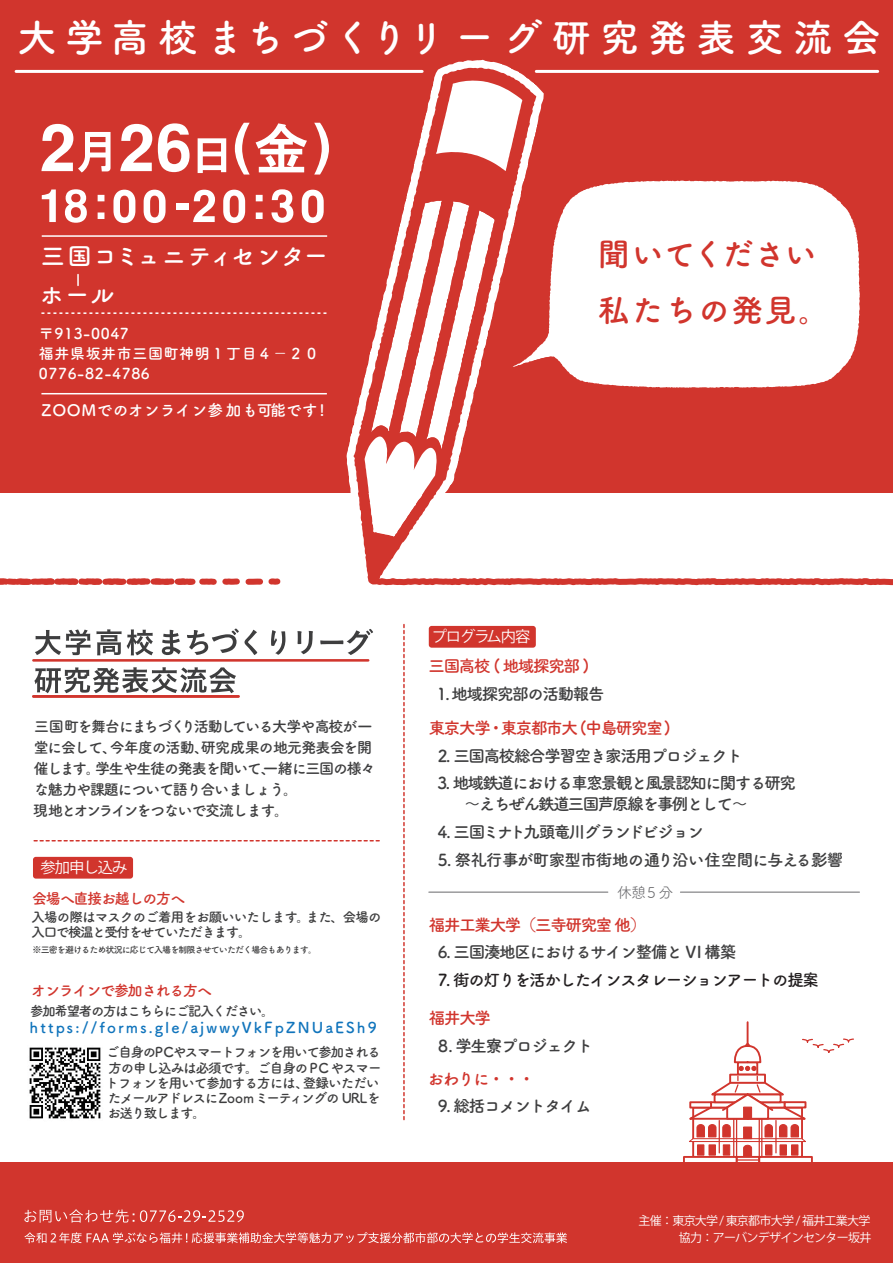
<style>
.page{position:relative;width:893px;height:1263px;background:#fff}
.page>*{position:absolute;margin:0;border:0;box-sizing:border-box;transform-origin:0 0}
.t1{font:700 39px "Tsuku A Rd Gothic";letter-spacing:.24em;color:#fff}
.t2{font:700 32.1px/56.1px "Tsuku A Rd Gothic";letter-spacing:.04em;color:#d1352d}
.t3{font:700 24.3px/38.4px "Tsuku A Rd Gothic";letter-spacing:.02em;color:#fff}
.t4{font:700 16.5px "Tsuku A Rd Gothic";letter-spacing:-.08em;color:#3e3e3f}
.t5{font:700 16.5px "Tsuku A Rd Gothic";letter-spacing:-.08em;color:#d1352d}
.t6{font:700 16.5px/21px "Tsuku A Rd Gothic";letter-spacing:-.1em;color:#3e3e3f}
.t7{font:700 16.5px "Tsuku A Rd Gothic";letter-spacing:-.04em;color:#3e3e3f}
.t8{font:700 16.5px "Tsuku A Rd Gothic";letter-spacing:-.08em;color:#231f20}
.t9{font:700 15.9px "Tsuku A Rd Gothic";color:#fff}
.t10{font:15.3px "Koburina Go Std W6 83 pv RKSJ H";letter-spacing:-.06em;color:#fff}
.t11{font:700 15px/21px "Tsuku A Rd Gothic";letter-spacing:-.08em;color:#3e3e3f}
.t12{font:700 15px/20.2px "Tsuku A Rd Gothic";letter-spacing:.04em;color:#fff}
.t13{font:700 15px "Tsuku A Rd Gothic";letter-spacing:.14em;color:#1074bc}
.t14{font:700 15px "Tsuku A Rd Gothic";letter-spacing:-.08em;color:#d1352d}
.t15{font:15px "Tsuku A Rd Gothic";color:#69696c}
.t16{font:700 13.5px/15px "Tsuku A Rd Gothic";letter-spacing:-.075em;color:#3e3e3f}
.t17{font:700 13.5px/15px "Tsuku A Rd Gothic";letter-spacing:-.065em;color:#3e3e3f}
.t18{font:700 13.5px "Tsuku A Rd Gothic";letter-spacing:-.1em;color:#3e3e3f}
.t19{font:12px/17.7px "Hiragino UD Sans Std W3 83 pv RKSJ H";letter-spacing:-.06em;color:#fff;text-align:right}
.t20{font:700 9px "Tsuku A Rd Gothic";letter-spacing:-.1em;color:#3e3e3f}
</style>
<div class="page">
<div style="left:0;top:0;width:893px;height:492px;background:#d1352d"></div>
<svg style="left:41px;top:124px;width:70px;height:48px"></svg>
<svg style="left:120px;top:124px;width:32px;height:47px"></svg>
<svg style="left:158px;top:123px;width:32px;height:49px"></svg>
<svg style="left:198px;top:138px;width:28px;height:35px"></svg>
<svg style="left:235px;top:123px;width:15px;height:52px"></svg>
<svg style="left:256px;top:123px;width:51px;height:49px"></svg>
<svg style="left:314px;top:123px;width:15px;height:52px"></svg>
<svg style="left:42px;top:189px;width:14px;height:33px"></svg>
<svg style="left:65px;top:189px;width:22px;height:34px"></svg>
<svg style="left:98px;top:195px;width:6px;height:24px"></svg>
<svg style="left:113px;top:190px;width:22px;height:33px"></svg>
<svg style="left:144px;top:190px;width:22px;height:33px"></svg>
<div style="left:176px;top:204px;width:12px;height:6px;background:#fff"></div>
<svg style="left:193px;top:190px;width:22px;height:32px"></svg>
<svg style="left:223px;top:190px;width:22px;height:33px"></svg>
<svg style="left:256px;top:195px;width:7px;height:24px"></svg>
<svg style="left:271px;top:189px;width:22px;height:34px"></svg>
<svg style="left:302px;top:190px;width:22px;height:33px"></svg>
<hr style="left:42px;top:235px;width:285px;height:2px;background:#fff">
<svg style="left:35px;top:629px;width:118px;height:26px"></svg>
<svg style="left:162px;top:630px;width:19px;height:25px"></svg>
<svg style="left:187px;top:628px;width:70px;height:27px"></svg>
<svg style="left:271px;top:630px;width:14px;height:25px"></svg>
<svg style="left:297px;top:631px;width:16px;height:23px"></svg>
<svg style="left:320px;top:629px;width:53px;height:26px"></svg>
<svg style="left:34px;top:667px;width:202px;height:26px"></svg>
<hr style="left:33px;top:659px;width:335px;height:3px;background:#d1352d">
<div style="left:0;top:1162px;width:893px;height:101px;background:#d1352d"></div>
<svg style="left:24px;top:1232px;width:543px;height:11px"></svg>
<svg style="left:24px;top:1209px;width:110px;height:14px"></svg>
<svg style="left:140px;top:1210px;width:104px;height:12px"></svg>
<img style="left:29px;top:1047px;width:72px;height:72px">
<div style="left:556px;top:181px;width:304px;height:207px;background:#fff"></div>
<svg style="left:338px;top:59px;width:218px;height:434px"></svg>
<svg style="left:372px;top:578px;width:521px;height:8px"></svg>
<svg style="left:0;top:578px;width:281px;height:7px;background:#db645e"></svg>
<svg style="left:77px;top:274px;width:2px;height:11px"></svg>
<svg style="left:41px;top:312px;width:286px;height:2px"></svg>
<hr style="left:41px;top:393px;width:286px;height:1px;background:#fff">
<svg style="left:354px;top:68px;width:182px;height:516px"></svg>
<svg style="left:365px;top:201px;width:130px;height:336px"></svg>
<svg style="left:436px;top:81px;width:86px;height:90px"></svg>
<hr style="left:16px;top:70px;width:406px;height:3px;background:#fff">
<hr style="left:536px;top:70px;width:342px;height:3px;background:#fff">
<div style="left:429px;top:626px;width:107px;height:22px;background:#d1352d;border-radius:3px"></div>
<div style="left:33px;top:857px;width:100px;height:22px;background:#d1352d;border-radius:3px"></div>
<svg style="left:403px;top:624px;width:2px;height:497px"></svg>
<svg style="left:34px;top:840px;width:346px;height:1px"></svg>
<hr style="left:680px;top:892px;width:179px;height:1px;background:#69696c">
<hr style="left:429px;top:892px;width:179px;height:1px;background:#69696c">
<hr style="left:33px;top:695px;width:205px;height:3px;background:#d1352d">
<svg style="left:683px;top:1022px;width:171px;height:140px"></svg>
<h1 class="t1" style="left:18px;top:7px;width:865px">大学高校まちづくりリーグ研究発表交流会</h1>
<h3 class="t3" style="left:40px;top:235px;width:290px">三国コミュニティセンターホール</h3>
<p class="t12" style="left:39px;top:322px;width:282px">〒913-0047<br>福井県坂井市三国町神明１丁目４－２０<br>0776-82-4786</p>
<p class="t9" style="left:41px;top:398px;width:285px">ZOOMでのオンライン参加も可能です!</p>
<h2 class="t2" style="left:598px;top:224px;width:234px">聞いてください私たちの発見。</h2>
<p class="t11" style="left:33px;top:715px;width:344px">三国町を舞台にまちづくり活動している大学や高校が一堂に会して、今年度の活動、研究成果の地元発表会を開催します。学生や生徒の発表を聞いて、一緒に三国の様々な魅力や課題について語り合いましょう。<br>現地とオンラインをつないで交流します。</p>
<p class="t10" style="left:40px;top:859px;width:89px">参加申し込み</p>
<p class="t14" style="left:32px;top:887px;width:155px">会場へ直接お越しの方へ</p>
<p class="t17" style="left:32px;top:908px;width:351px">入場の際はマスクのご着用をお願いいたします。また、会場の入口で検温と受付をせていただきます。</p>
<p class="t20" style="left:33px;top:942px;width:286px">※三密を避けるため状況に応じて入場を制限させていただく場合もあります。</p>
<p class="t14" style="left:31px;top:978px;width:182px">オンラインで参加される方へ</p>
<p class="t18" style="left:30px;top:1001px;width:246px">参加希望者の方はこちらにご記入ください。</p>
<p class="t13" style="left:30px;top:1015px;width:349px">https://forms.gle/ajwwyVkFpZNUaESh9</p>
<p class="t16" style="left:106px;top:1044px;width:277px">ご自身のPCやスマートフォンを用いて参加される方の申し込みは必須です。ご自身の PC やスマートフォンを用いて参加する方には、登録いただいたメールアドレスにZoomミーティングの URLをお送り致します。</p>
<p class="t10" style="left:432px;top:628px;width:100px">プログラム内容</p>
<p class="t5" style="left:428px;top:653px;width:162px">三国高校 ( 地域探究部 )</p>
<p class="t4" style="left:437px;top:681px;width:169px">1. 地域探究部の活動報告</p>
<p class="t5" style="left:429px;top:714px;width:244px">東京大学・東京都市大 (中島研究室 )</p>
<p class="t4" style="left:438px;top:742px;width:307px">2. 三国高校総合学習空き家活用プロジェクト</p>
<p class="t6" style="left:464px;top:771px;width:333px;text-indent:-26px">3. 地域鉄道における車窓景観と風景認知に関する研究～えちぜん鉄道三国芦原線を事例として～</p>
<p class="t4" style="left:437px;top:819px;width:268px">4. 三国ミナト九頭竜川グランドビジョン</p>
<p class="t7" style="left:438px;top:847px;width:407px">5. 祭礼行事が町家型市街地の通り沿い住空間に与える影響</p>
<p class="t15" style="left:617px;top:881px;width:58px">休憩5分</p>
<p class="t5" style="left:429px;top:911px;width:219px">福井工業大学（三寺研究室 他）</p>
<p class="t4" style="left:438px;top:939px;width:300px">6. 三国湊地区におけるサイン整備と VI 構築</p>
<p class="t8" style="left:438px;top:967px;width:383px">7. 街の灯りを活かしたインスタレーションアートの提案</p>
<p class="t5" style="left:429px;top:1005px;width:64px">福井大学</p>
<p class="t4" style="left:438px;top:1033px;width:157px">8. 学生寮プロジェクト</p>
<p class="t5" style="left:427px;top:1066px;width:109px">おわりに・・・</p>
<p class="t4" style="left:438px;top:1093px;width:155px">9. 総括コメントタイム</p>
<p class="t19" style="left:639px;top:1212px;width:234px">主催：東京大学/ 東京都市大学 / 福井工業大学協力：アーバンデザインセンター坂井</p>
</div>
